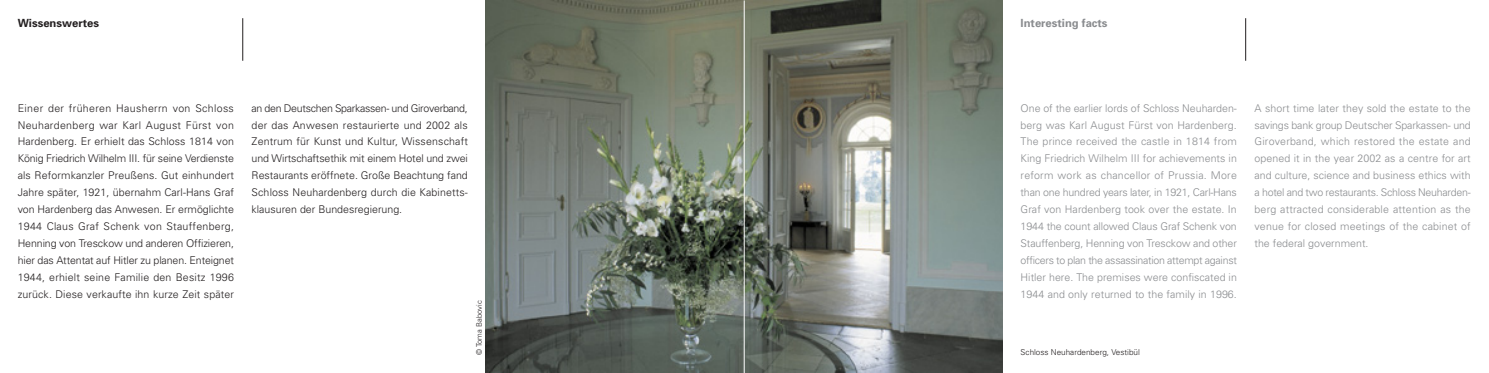
<style>
.page{position:relative;width:1489px;height:373px;background:#fff}
.page>*{position:absolute;margin:0;border:0;box-sizing:border-box;transform-origin:0 0}
.t1{font:700 11.25px "Univers";color:#8a8c8f}
.t2{font:700 11.25px "Univers";color:#231f20}
.t3{font:300 10.62px/16.9px "Univers";letter-spacing:.005em;color:#8a8c8f;text-align:justify}
.t4{font:300 10.62px/16.9px "Univers";letter-spacing:.01em;color:#231f20;text-align:justify}
.t5{font:300 8.12px "Univers";color:#231f20}
.t6{font:300 7.5px "Univers";color:#231f20}
</style>
<div class="page">
<hr style="left:243px;top:18px;width:1px;height:43px;background:#231f20">
<img style="left:485px;top:1px;width:517px;height:371px">
<hr style="left:1245px;top:18px;width:1px;height:43px;background:#231f20">
<hr style="left:744px;top:0;width:1px;height:372px;background:#fff">
<p class="t2" style="left:18px;top:19px;width:83px">Wissenswertes</p>
<p class="t4" style="left:18px;top:100px;width:218px">Einer der früheren Hausherrn von Schloss Neuhardenberg war Karl August Fürst von Hardenberg. Er erhielt das Schloss 1814 von König Friedrich Wilhelm III. für seine Verdienste als Reformkanzler Preußens. Gut einhundert Jahre später, 1921, übernahm Carl-Hans Graf von Hardenberg das Anwesen. Er ermöglichte 1944 Claus Graf Schenk von Stauffenberg, Henning von Tresckow und anderen Offizieren, hier das Attentat auf Hitler zu planen. Enteignet 1944, erhielt seine Familie den Besitz 1996 zurück. Diese verkaufte ihn kurze Zeit später</p>
<p class="t4" style="left:252px;top:100px;width:218px">an den Deutschen Sparkassen- und Giroverband, der das Anwesen restaurierte und 2002 als Zentrum für Kunst und Kultur, Wissenschaft und Wirtschaftsethik mit einem Hotel und zwei Restaurants eröffnete. Große Beachtung fand Schloss Neuhardenberg durch die Kabinetts&shy;klausuren der Bundesregierung.</p>
<p class="t6" style="left:476px;top:355px;width:56px;rotate:-90deg">© Toma Babovic</p>
<p class="t1" style="left:1020px;top:19px;width:88px">Interesting facts</p>
<p class="t3" style="left:1020px;top:100px;width:218px">One of the earlier lords of Schloss Neuharden&shy;berg was Karl August Fürst von Hardenberg.<br>The prince received the castle in 1814 from King Friedrich Wilhelm III for achievements in reform work as chancellor of Prussia. More than one hundred years later, in 1921, Carl-Hans Graf von Hardenberg took over the estate. In 1944 the count allowed Claus Graf Schenk von Stauffenberg, Henning von Tresckow and other officers to plan the assassination attempt against Hitler here. The premises were confiscated in 1944 and only returned to the family in 1996.</p>
<p class="t3" style="left:1254px;top:100px;width:218px">A short time later they sold the estate to the savings bank group Deutscher Sparkassen- und Giroverband, which restored the estate and opened it in the year 2002 as a centre for art and culture, science and business ethics with a hotel and two restaurants. Schloss Neuharden&shy;berg attracted considerable attention as the venue for closed meetings of the cabinet of the federal government.</p>
<p class="t5" style="left:1020px;top:349px;width:121px">Schloss Neuhardenberg, Vestibül</p>
</div>
